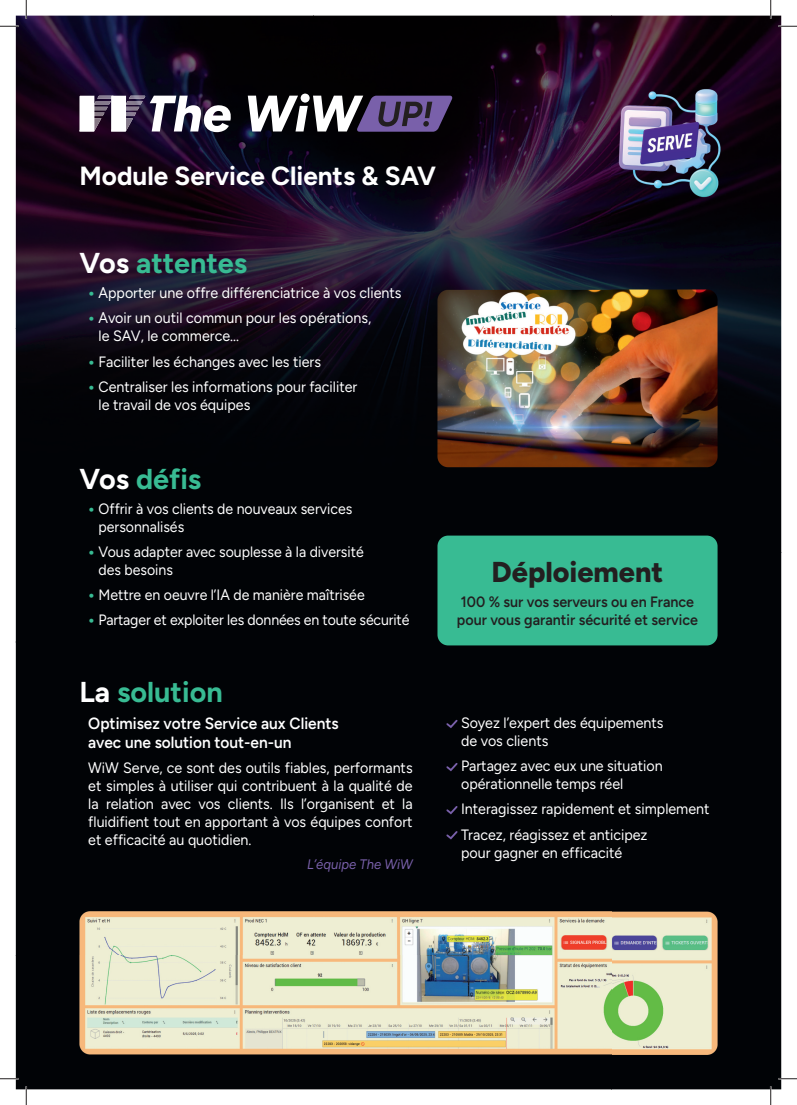
<style>
.page{position:relative;width:797px;height:1105px;background:#fff}
.page>*{position:absolute;margin:0;border:0;box-sizing:border-box;transform-origin:0 0}
.t1{font:700 28.75px "Figtree";color:#38bb93}
.t2{font:800 28.75px "Figtree";color:#231f20}
.t3{font:700 26.25px "Figtree";color:#fff}
.t4{font:600 16.25px/19.5px "Figtree";color:#fff;scale:.95 1}
.t5{font:15px/18px "Figtree";color:#fff;scale:.95 1}
.t6{font:15px/18px "Figtree";color:#fff;scale:.94 1}
.t7{font:600 15px/18px "Figtree";color:#231f20;scale:.95 1}
.t8{font:italic 13.75px "Figtree";color:#7960aa;scale:.95 1}
.s1{color:#fff}
.s2{font-weight:900;color:#38bb93}
</style>
<div class="page">
<img style="left:16px;top:16px;width:765px;height:1073px">
<div style="left:437px;top:536px;width:280px;height:109px;background:#38bb93;border-radius:11px"></div>
<svg style="left:150px;top:96px;width:81px;height:36px"></svg>
<svg style="left:248px;top:94px;width:205px;height:38px"></svg>
<img style="left:94px;top:113px;width:11px;height:3px">
<img style="left:94px;top:107px;width:14px;height:3px">
<img style="left:94px;top:101px;width:17px;height:3px">
<img style="left:97px;top:96px;width:14px;height:3px">
<img style="left:94px;top:118px;width:7px;height:13px">
<img style="left:126px;top:113px;width:10px;height:3px">
<img style="left:126px;top:107px;width:13px;height:3px">
<img style="left:126px;top:101px;width:17px;height:3px">
<img style="left:129px;top:96px;width:16px;height:3px">
<img style="left:126px;top:118px;width:7px;height:13px">
<svg style="left:79px;top:96px;width:15px;height:35px"></svg>
<svg style="left:111px;top:96px;width:15px;height:35px"></svg>
<svg style="left:444px;top:718px;width:15px;height:11px"></svg>
<svg style="left:444px;top:761px;width:15px;height:12px"></svg>
<svg style="left:444px;top:804px;width:15px;height:12px"></svg>
<svg style="left:444px;top:829px;width:15px;height:12px"></svg>
<svg style="left:0;top:25px;width:19px;height:2px"></svg>
<svg style="left:778px;top:25px;width:19px;height:2px"></svg>
<svg style="left:0;top:1078px;width:19px;height:1px"></svg>
<svg style="left:778px;top:1078px;width:19px;height:1px"></svg>
<svg style="left:25px;top:0;width:2px;height:19px"></svg>
<svg style="left:25px;top:1086px;width:2px;height:19px"></svg>
<svg style="left:770px;top:0;width:1px;height:19px"></svg>
<svg style="left:770px;top:1086px;width:1px;height:19px"></svg>
<h2 class="t3" style="left:79px;top:160px;width:358px">Module Service Clients &amp; SAV</h2>
<h1 class="t1" style="left:79px;top:246px;width:169px"><span class="s1">Vos</span> attentes</h1>
<p class="t5" style="left:88px;top:284px;width:331px"><span class="s2">•</span> Apporter une offre différenciatrice à vos clients</p>
<p class="t5" style="left:99px;top:309px;width:288px;text-indent:-10px"><span class="s2">•</span> Avoir un outil commun pour les opérations, le SAV, le commerce...</p>
<p class="t5" style="left:88px;top:352px;width:246px"><span class="s2">•</span> Faciliter les échanges avec les tiers</p>
<p class="t5" style="left:99px;top:377px;width:274px;text-indent:-10px"><span class="s2">•</span> Centraliser les informations pour faciliter le travail de vos équipes</p>
<h1 class="t1" style="left:79px;top:461px;width:123px"><span class="s1">Vos</span> défis</h1>
<p class="t6" style="left:98px;top:499px;width:271px;text-indent:-10px"><span class="s2">•</span> Offrir à vos clients de nouveaux services personnalisés</p>
<p class="t6" style="left:98px;top:542px;width:283px;text-indent:-10px"><span class="s2">•</span> Vous adapter avec souplesse à la diversité des besoins</p>
<p class="t6" style="left:88px;top:585px;width:295px"><span class="s2">•</span> Mettre en oeuvre l’IA de manière maîtrisée</p>
<p class="t6" style="left:88px;top:611px;width:343px"><span class="s2">•</span> Partager et exploiter les données en toute sécurité</p>
<h1 class="t1" style="left:79px;top:675px;width:145px"><span class="s1">La</span> solution</h1>
<p class="t4" style="left:88px;top:713px;width:265px">Optimisez votre Service aux Clients avec une solution tout-en-un</p>
<p class="t5" style="left:88px;top:759px;width:343px;text-align:justify">WiW Serve, ce sont des outils fiables, performants et simples à utiliser qui contribuent à la qualité de la relation avec vos clients. Ils l’organisent et la fluidifient tout en apportant à vos équipes confort et efficacité au quotidien.</p>
<p class="t8" style="left:307px;top:856px;width:113px">L’équipe The WiW</p>
<h1 class="t2" style="left:491px;top:555px;width:173px">Déploiement</h1>
<p class="t7" style="left:457px;top:593px;width:255px">100 % sur vos serveurs ou en France pour vous garantir sécurité et service</p>
<p class="t5" style="left:461px;top:714px;width:214px">Soyez l’expert des équipements de vos clients</p>
<p class="t5" style="left:461px;top:757px;width:214px">Partagez avec eux une situation opérationnelle temps réel</p>
<p class="t5" style="left:461px;top:797px;width:263px;line-height:25.1px">Interagissez rapidement et simplement<br>Tracez, réagissez et anticipez</p>
<p class="t5" style="left:461px;top:843px;width:171px">pour gagner en efficacité</p>
</div>
